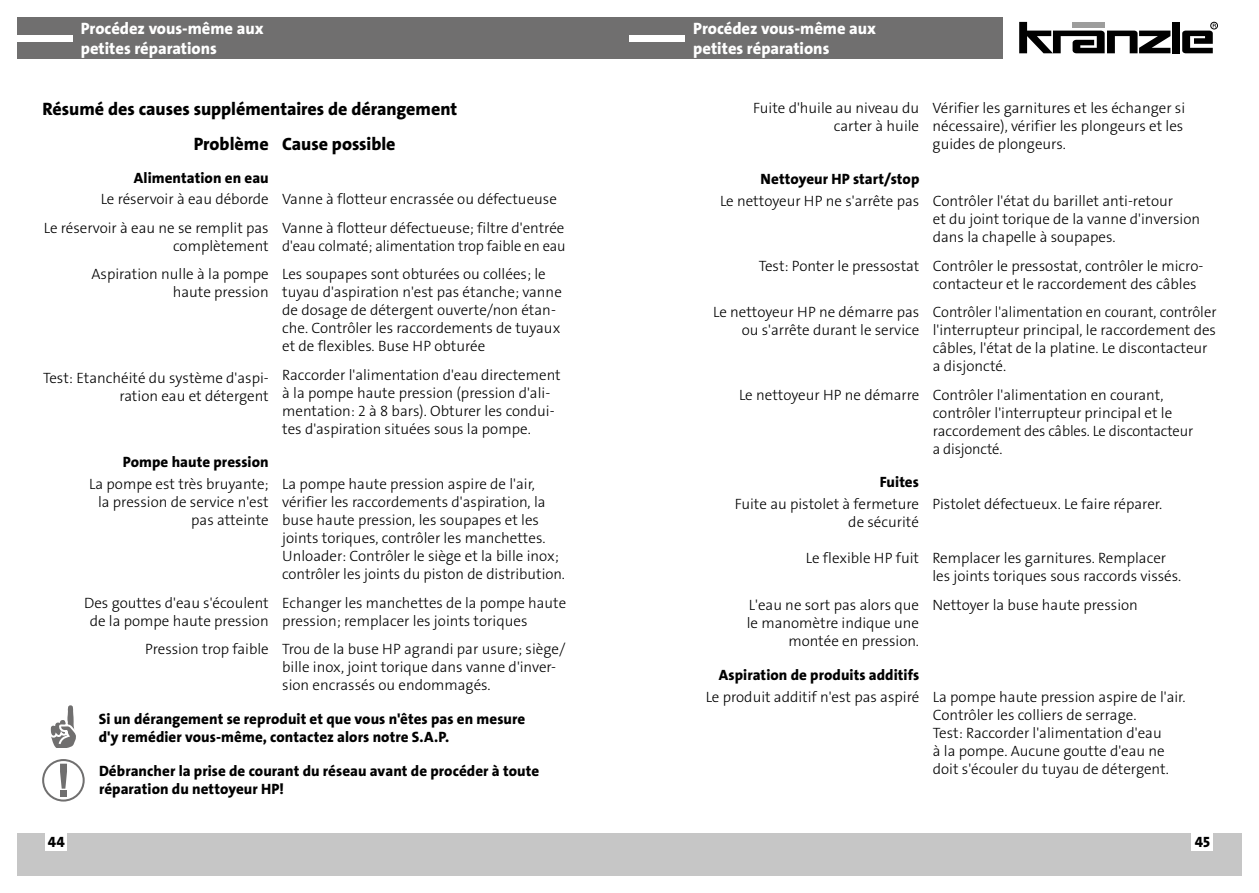
<style>
.page{position:relative;width:1259px;height:893px;background:#fff}
.page>*{position:absolute;margin:0;border:0;box-sizing:border-box;transform-origin:0 0}
.t1{font:18px/34.7px "The Sans LP8 Ex Bld";color:#000}
.t2{font:16.5px/19.8px "The Sans LP8 Ex Bld";color:#fff}
.t3{font:15px/18px "The Sans LP3 Lig";color:#000}
.t4{font:15px/18px "The Sans LP8 Ex Bld";letter-spacing:.005em;color:#000}
</style>
<div class="page">
<div style="left:629px;top:833px;width:613px;height:43px;background:#c6c6c6"></div>
<div style="left:17px;top:833px;width:612px;height:43px;background:#c6c6c6"></div>
<div style="left:1191px;top:833px;width:22px;height:18px;background:#fff"></div>
<div style="left:46px;top:833px;width:21px;height:18px;background:#fff"></div>
<div style="left:17px;top:17px;width:985px;height:41px;background:#706f6f"></div>
<div style="left:17px;top:35px;width:55px;height:6px;background:#fff"></div>
<div style="left:629px;top:35px;width:56px;height:6px;background:#fff"></div>
<svg style="left:1019px;top:22px;width:151px;height:31px"></svg>
<div style="left:1172px;top:22px;width:7px;height:31px;background:#000"></div>
<div style="left:1210px;top:22px;width:7px;height:7px;border:1px solid #000;border-radius:50%"></div>
<svg style="left:1182px;top:24px;width:34px;height:29px"></svg>
<svg style="left:50px;top:705px;width:26px;height:43px"></svg>
<svg style="left:42px;top:759px;width:43px;height:42px"></svg>
<div style="left:60px;top:791px;width:7px;height:6px;background:#706f6f"></div>
<p class="t2" style="left:81px;top:19px;width:184px">Procédez vous-même aux petites réparations</p>
<p class="t2" style="left:693px;top:19px;width:184px">Procédez vous-même aux petites réparations</p>
<p class="t1" style="left:194px;top:92px;width:265px;text-indent:-151px">Résumé des causes supplémentaires de dérangement<br>Problème Cause possible</p>
<p class="t4" style="left:134px;top:169px;width:136px">Alimentation en eau</p>
<p class="t3" style="left:282px;top:185px;width:284px;line-height:28.5px">Vanne à flotteur encrassée ou défectueuse<br>Vanne à flotteur défectueuse; filtre d'entrée</p>
<p class="t3" style="left:282px;top:232px;width:285px;line-height:28.5px">d'eau colmaté; alimentation trop faible en eau<br>Les soupapes sont obturées ou collées; le</p>
<p class="t3" style="left:282px;top:283px;width:281px">tuyau d'aspiration n'est pas étanche; vanne de dosage de détergent ouverte/non étan&shy;che. Contrôler les raccordements de tuyaux et de flexibles. Buse HP obturée</p>
<p class="t3" style="left:282px;top:366px;width:280px">Raccorder l'alimentation d'eau directement à la pompe haute pression (pression d'ali&shy;mentation: 2 à 8 bars). Obturer les condui&shy;tes d'aspiration situées sous la pompe.</p>
<p class="t3" style="left:44px;top:185px;width:226px;line-height:28.5px;text-align:right">Le réservoir à eau déborde<br>Le réservoir à eau ne se remplit pas</p>
<p class="t3" style="left:91px;top:232px;width:179px;line-height:28.5px;text-align:right">complètement<br>Aspiration nulle à la pompe</p>
<p class="t3" style="left:173px;top:283px;width:98px">haute pression</p>
<p class="t3" style="left:43px;top:369px;width:227px;text-align:right">Test: Etanchéité du système d'aspi&shy;ration eau et détergent</p>
<p class="t4" style="left:123px;top:453px;width:147px">Pompe haute pression</p>
<p class="t3" style="left:89px;top:475px;width:181px;text-align:right">La pompe est très bruyante; la pression de service n'est pas atteinte</p>
<p class="t3" style="left:84px;top:594px;width:186px;text-align:center">Des gouttes d'eau s'écoulent de la pompe haute pression</p>
<p class="t3" style="left:145px;top:640px;width:125px">Pression trop faible</p>
<p class="t3" style="left:282px;top:475px;width:284px">La pompe haute pression aspire de l'air, vérifier les raccordements d'aspiration, la buse haute pression, les soupapes et les joints toriques, contrôler les manchettes.<br>Unloader: Contrôler le siège et la bille inox; contrôler les joints du piston de distribution.</p>
<p class="t3" style="left:282px;top:594px;width:285px">Echanger les manchettes de la pompe haute pression; remplacer les joints toriques</p>
<p class="t3" style="left:282px;top:640px;width:285px">Trou de la buse HP agrandi par usure; siège/ bille inox, joint torique dans vanne d'inver&shy;sion encrassés ou endommagés.</p>
<p class="t4" style="left:99px;top:710px;width:428px">Si un dérangement se reproduit et que vous n'êtes pas en mesure d'y remédier vous-même, contactez alors notre S.A.P.</p>
<p class="t4" style="left:99px;top:762px;width:442px">Débrancher la prise de courant du réseau avant de procéder à toute réparation du nettoyeur HP!</p>
<p class="t3" style="left:753px;top:99px;width:168px;text-align:right">Fuite d'huile au niveau du carter à huile</p>
<p class="t4" style="left:760px;top:171px;width:160px">Nettoyeur HP start/stop</p>
<p class="t3" style="left:720px;top:192px;width:201px">Le nettoyeur HP ne s'arrête pas</p>
<p class="t3" style="left:758px;top:257px;width:162px">Test: Ponter le pressostat</p>
<p class="t3" style="left:713px;top:303px;width:208px;text-align:right">Le nettoyeur HP ne démarre pas ou s'arrête durant le service</p>
<p class="t3" style="left:739px;top:386px;width:182px">Le nettoyeur HP ne démarre</p>
<p class="t4" style="left:880px;top:473px;width:41px">Fuites</p>
<p class="t3" style="left:734px;top:495px;width:186px;text-align:right">Fuite au pistolet à fermeture de sécurité</p>
<p class="t3" style="left:806px;top:549px;width:115px">Le flexible HP fuit</p>
<p class="t3" style="left:746px;top:596px;width:174px;text-align:right">L'eau ne sort pas alors que le manomètre indique une montée en pression.</p>
<p class="t4" style="left:719px;top:666px;width:202px">Aspiration de produits additifs</p>
<p class="t3" style="left:706px;top:688px;width:215px">Le produit additif n'est pas aspiré</p>
<p class="t3" style="left:932px;top:99px;width:254px">Vérifier les garnitures et les échanger si nécessaire), vérifier les plongeurs et les guides de plongeurs.</p>
<p class="t3" style="left:932px;top:192px;width:269px">Contrôler l'état du barillet anti-retour<br>et du joint torique de la vanne d'inversion dans la chapelle à soupapes.</p>
<p class="t3" style="left:932px;top:257px;width:272px">Contrôler le pressostat, contrôler le micro&shy;contacteur et le raccordement des câbles</p>
<p class="t3" style="left:933px;top:303px;width:285px">Contrôler l'alimentation en courant, contrôler l'interrupteur principal, le raccordement des câbles, l'état de la platine. Le discontacteur a disjoncté.</p>
<p class="t3" style="left:933px;top:386px;width:262px">Contrôler l'alimentation en courant, contrôler l'interrupteur principal et le raccordement des câbles. Le discontacteur a disjoncté.</p>
<p class="t3" style="left:932px;top:495px;width:231px">Pistolet défectueux. Le faire réparer.</p>
<p class="t3" style="left:932px;top:549px;width:250px">Remplacer les garnitures. Remplacer les joints toriques sous raccords vissés.</p>
<p class="t3" style="left:932px;top:596px;width:207px">Nettoyer la buse haute pression</p>
<p class="t3" style="left:933px;top:688px;width:254px">La pompe haute pression aspire de l'air.<br>Contrôler les colliers de serrage.<br>Test: Raccorder l'alimentation d'eau<br>à la pompe. Aucune goutte d'eau ne doit s'écouler du tuyau de détergent.</p>
<p class="t4" style="left:48px;top:833px;width:18px">44</p>
<p class="t4" style="left:1194px;top:833px;width:17px">45</p>
</div>
